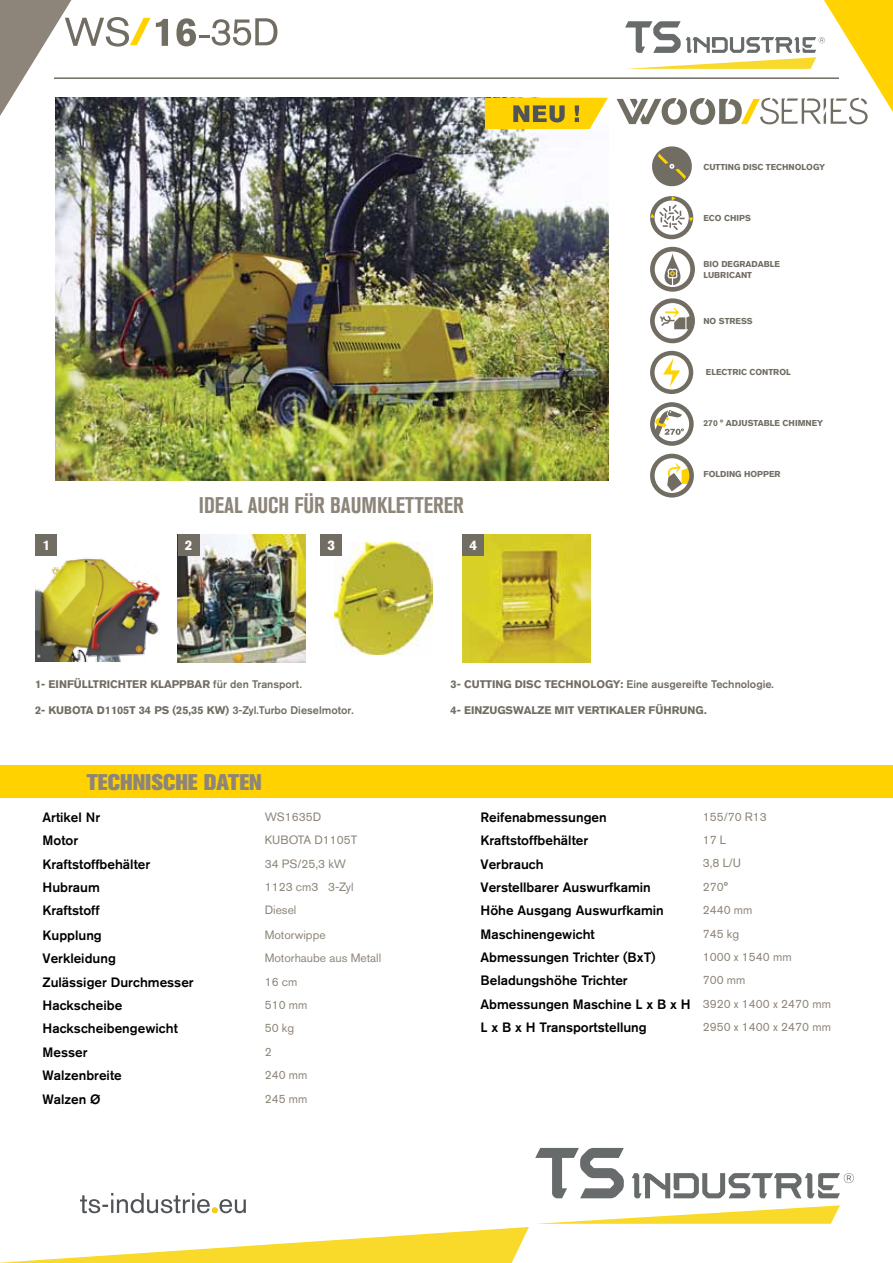
<style>
.page{position:relative;width:893px;height:1263px;background:#fff}
.page>*{position:absolute;margin:0;border:0;box-sizing:border-box;transform-origin:0 0}
.t1{font:700 condensed 22.5px "Akzidenz Grotesk BQ";color:#8d8579}
.t2{font:800 22.5px "Akzidenz Grotesk BQ";color:#8d8579}
.t3{font:500 13.5px/23.4px "Akzidenz Grotesk BQ";color:#000}
.t4{font:900 13.5px "Akzidenz Grotesk CE";color:#fff}
.t5{font:12px "Akzidenz Grotesk BQ";color:#8d8579}
.t6{font:700 10.95px "Akzidenz Grotesk BQ";color:#716d63}
.t7{font:500 10.95px "Akzidenz Grotesk BQ";color:#716d63}
.t8{font:700 8.55px/10.2px "Akzidenz Grotesk BQ";color:#716d63}
.s1{font-weight:500}
.s2{font-weight:700}
.s3{font-weight:400;font-size:12px;color:#8d8579}
</style>
<div class="page">
<hr style="left:54px;top:77px;width:785px;height:2px;background:#716d63">
<div style="left:0;top:765px;width:893px;height:33px;background:#ffd200"></div>
<svg style="left:536px;top:1205px;width:304px;height:19px"></svg>
<svg style="left:535px;top:1148px;width:89px;height:50px"></svg>
<svg style="left:632px;top:1173px;width:222px;height:25px"></svg>
<svg style="left:0;top:1227px;width:529px;height:36px"></svg>
<svg style="left:80px;top:1193px;width:166px;height:20px"></svg>
<svg style="left:617px;top:0;width:276px;height:125px"></svg>
<svg style="left:0;top:0;width:168px;height:116px"></svg>
<svg style="left:176px;top:18px;width:101px;height:28px"></svg>
<img style="left:55px;top:98px;width:553px;height:382px">
<img style="left:334px;top:542px;width:98px;height:112px">
<div style="left:321px;top:535px;width:21px;height:21px;background:#716d63"></div>
<img style="left:178px;top:535px;width:127px;height:127px">
<div style="left:178px;top:535px;width:21px;height:21px;background:#716d63"></div>
<img style="left:35px;top:535px;width:125px;height:126px">
<div style="left:35px;top:535px;width:21px;height:21px;background:#716d63"></div>
<img style="left:463px;top:535px;width:127px;height:127px">
<div style="left:463px;top:535px;width:21px;height:21px;background:#716d63"></div>
<svg style="left:485px;top:98px;width:123px;height:31px;background:#e2c021"></svg>
<svg style="left:652px;top:146px;width:40px;height:41px"></svg>
<svg style="left:650px;top:196px;width:43px;height:43px"></svg>
<svg style="left:650px;top:402px;width:44px;height:44px"></svg>
<svg style="left:650px;top:454px;width:44px;height:43px"></svg>
<svg style="left:650px;top:298px;width:45px;height:45px"></svg>
<svg style="left:650px;top:247px;width:45px;height:45px"></svg>
<svg style="left:650px;top:351px;width:43px;height:43px"></svg>
<p class="t8" style="left:703px;top:162px;width:13px">CUTTING</p>
<p class="t8" style="left:743px;top:162px;width:12px">DISC</p>
<p class="t8" style="left:766px;top:162px;width:61px">TECHNOLOGY</p>
<p class="t8" style="left:703px;top:213px;width:49px">ECO CHIPS</p>
<p class="t8" style="left:703px;top:259px;width:78px">BIO DEGRADABLE<br>LUBRICANT</p>
<p class="t8" style="left:703px;top:316px;width:51px">NO STRESS</p>
<p class="t8" style="left:706px;top:367px;width:86px">ELECTRIC CONTROL</p>
<p class="t8" style="left:703px;top:418px;width:121px">270 ° ADJUSTABLE CHIMNEY</p>
<h1 class="t1" style="left:199px;top:493px;width:267px">IDEAL AUCH FÜR BAUMKLETTERER</h1>
<p class="t4" style="left:43px;top:536px;width:9px">1</p>
<p class="t4" style="left:185px;top:536px;width:9px">2</p>
<p class="t4" style="left:328px;top:536px;width:9px">3</p>
<p class="t4" style="left:470px;top:536px;width:9px">4</p>
<p class="t8" style="left:703px;top:469px;width:79px">FOLDING HOPPER</p>
<p class="t6" style="left:35px;top:678px;width:268px">1- EINFÜLLTRICHTER KLAPPBAR <span class="s1">für den Transport.</span></p>
<p class="t6" style="left:35px;top:704px;width:320px">2- KUBOTA D1105T 34 PS (25,35 KW) <span class="s1">3-Zyl.Turbo Dieselmotor.</span></p>
<h1 class="t2" style="left:87px;top:769px;width:177px">TECHNISCHE DATEN</h1>
<p class="t3" style="left:43px;top:805px;width:59px">Artikel Nr</p>
<p class="t5" style="left:265px;top:809px;width:58px">WS1635D</p>
<p class="t3" style="left:43px;top:828px;width:37px">Motor</p>
<p class="t5" style="left:265px;top:833px;width:94px">KUBOTA D1105T</p>
<p class="t3" style="left:43px;top:852px;width:109px">Kraftstoffbehälter</p>
<p class="t5" style="left:265px;top:856px;width:83px">34 PS/25,3 kW</p>
<p class="t3" style="left:43px;top:875px;width:59px">Hubraum</p>
<p class="t5" style="left:265px;top:880px;width:90px">1123 cm3 3-Zyl</p>
<p class="t3" style="left:43px;top:899px;width:59px">Kraftstoff</p>
<p class="t5" style="left:265px;top:903px;width:33px">Diesel</p>
<p class="t3" style="left:43px;top:923px;width:61px">Kupplung</p>
<p class="t5" style="left:265px;top:927px;width:62px">Motorwippe</p>
<p class="t3" style="left:43px;top:946px;width:75px">Verkleidung</p>
<p class="t5" style="left:265px;top:951px;width:118px">Motorhaube aus Metall</p>
<p class="t3" style="left:43px;top:970px;width:153px">Zulässiger Durchmesser</p>
<p class="t5" style="left:265px;top:974px;width:34px">16 cm</p>
<p class="t3" style="left:43px;top:993px;width:81px">Hackscheibe</p>
<p class="t5" style="left:265px;top:998px;width:44px">510 mm</p>
<p class="t3" style="left:43px;top:1017px;width:137px">Hackscheibengewicht</p>
<p class="t5" style="left:265px;top:1021px;width:31px">50 kg</p>
<p class="t3" style="left:43px;top:1040px;width:46px">Messer</p>
<p class="t5" style="left:265px;top:1044px;width:8px">2</p>
<p class="t3" style="left:43px;top:1063px;width:81px">Walzenbreite</p>
<p class="t5" style="left:265px;top:1068px;width:44px">240 mm</p>
<p class="t3" style="left:43px;top:1087px;width:60px">Walzen Ø</p>
<p class="t5" style="left:265px;top:1091px;width:44px">245 mm</p>
<p class="t7" style="left:451px;top:678px;width:325px"><span class="s2">3- CUTTING DISC TECHNOLOGY:</span> Eine ausgereifte Technologie.</p>
<p class="t6" style="left:451px;top:704px;width:258px">4- EINZUGSWALZE MIT VERTIKALER FÜHRUNG.</p>
<p class="t3" style="left:480px;top:805px;width:128px">Reifenabmessungen</p>
<p class="t5" style="left:703px;top:809px;width:66px">155/70 R13</p>
<p class="t3" style="left:480px;top:828px;width:109px">Kraftstoffbehälter</p>
<p class="t5" style="left:703px;top:833px;width:25px">17 L</p>
<p class="t3" style="left:480px;top:852px;width:65px">Verbrauch</p>
<p class="t5" style="left:703px;top:856px;width:40px">3,8 L/U</p>
<p class="t3" style="left:480px;top:875px;width:172px">Verstellbarer Auswurfkamin</p>
<p class="t5" style="left:703px;top:879px;width:27px">270°</p>
<p class="t3" style="left:480px;top:898px;width:185px">Höhe Ausgang Auswurfkamin</p>
<p class="t5" style="left:703px;top:903px;width:51px">2440 mm</p>
<p class="t3" style="left:480px;top:922px;width:116px">Maschinengewicht</p>
<p class="t5" style="left:703px;top:926px;width:38px">745 kg</p>
<p class="t3" style="left:480px;top:945px;width:177px">Abmessungen Trichter (BxT)</p>
<p class="t5" style="left:703px;top:950px;width:90px">1000 x 1540 mm</p>
<p class="t3" style="left:480px;top:969px;width:149px">Beladungshöhe Trichter</p>
<p class="t5" style="left:703px;top:973px;width:44px">700 mm</p>
<p class="t3" style="left:480px;top:992px;width:352px">Abmessungen Maschine L x B x H <span class="s3">3920 x 1400 x 2470 mm<br></span>L x B x H Transportstellung</p>
<p class="t5" style="left:703px;top:1020px;width:130px">2950 x 1400 x 2470 mm</p>
</div>
